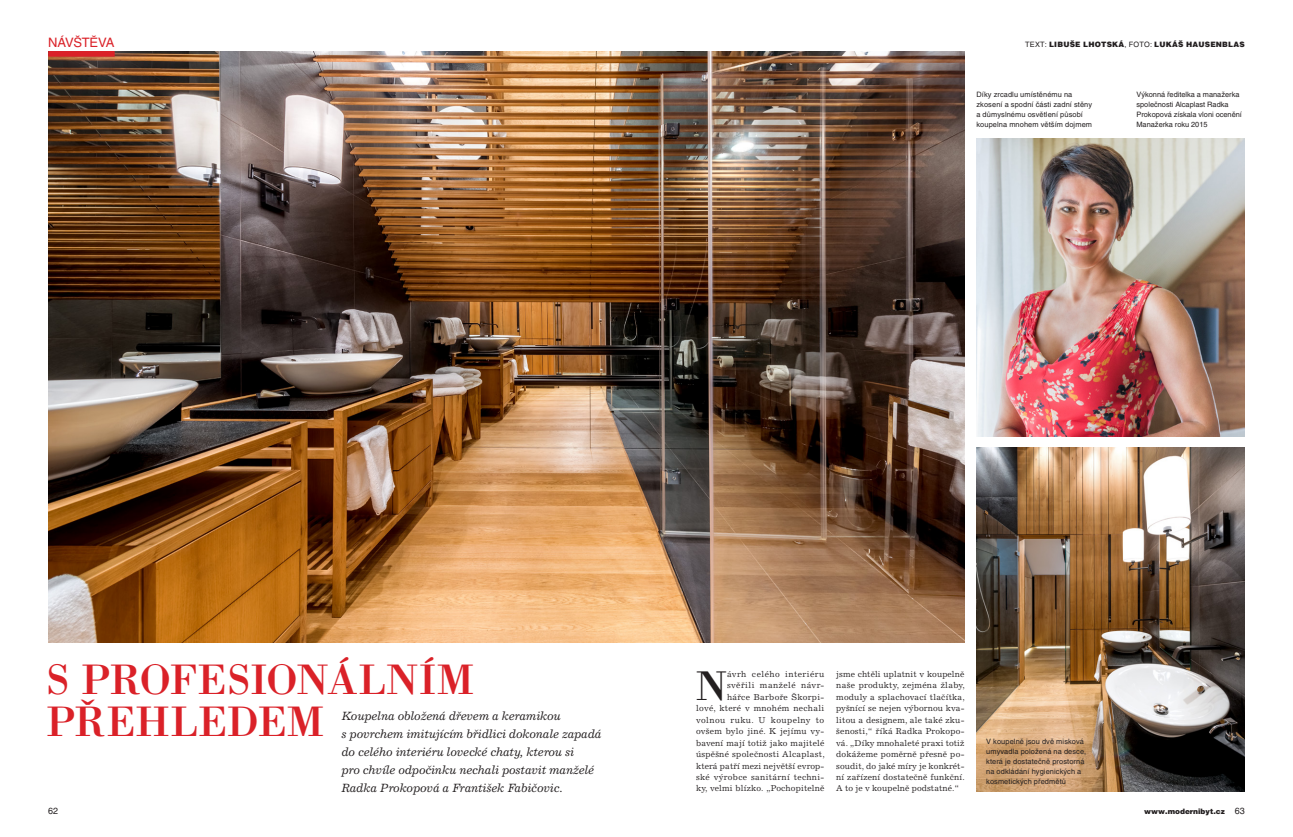
<style>
.page{position:relative;width:1293px;height:837px;background:#fff}
.page>*{position:absolute;margin:0;border:0;box-sizing:border-box;transform-origin:0 0}
.titulek_v_2015{font:44px/42px "Bodoni CE";color:#da2128}
.text_iniciala_2015{font:42.8px "Bodoni CE";color:#231f20}
.t1{font:13px "Helvetica CE";letter-spacing:-.02em;color:#da2128}
.perex_2015{font:italic 12px/18px "Excelsior CE";letter-spacing:-.02em;color:#231f20}
.t2{font:9px "Helvetica CE";color:#231f20}
.text_iniciala_2015-2{font:8.5px/11.4px "Excelsior CE";letter-spacing:.025em;color:#231f20;text-align:right}
.popisek_2015{font:7.4px/10px "Helvetica CE";letter-spacing:.015em;color:#231f20}
.popisek_2015-2{font:7.4px "Helvetica CE Black";letter-spacing:.03em;color:#231f20}
.popisek_2015-3{font:7.4px "Helvetica CE Black";color:#231f20}
.s1{font-family:"Helvetica CE"}
.s2{font-family:"Helvetica CE";font-size:9px}
</style>
<div class="page">
<img style="left:48px;top:51px;width:916px;height:591px">
<img style="left:976px;top:447px;width:268px;height:344px">
<img style="left:976px;top:138px;width:268px;height:298px">
<div style="left:48px;top:51px;width:67px;height:6px;background:#da2128"></div>
<p class="t1" style="left:48px;top:34px;width:68px">NÁVŠTĚVA</p>
<p class="popisek_2015-2" style="left:1025px;top:40px;width:221px"><span class="s1">TEXT:</span> LIBUŠE LHOTSKÁ<span class="s1">, FOTO:</span> LUKÁŠ HAUSENBLAS</p>
<p class="popisek_2015" style="left:976px;top:89px;width:117px">Díky zrcadlu umístěnému na zkosení a spodní části zadní stěny a důmyslnému osvětlení působí koupelna mnohem větším dojmem</p>
<p class="popisek_2015" style="left:1136px;top:89px;width:107px">Výkonná ředitelka a manažerka společnosti Alcaplast Radka<br>Prokopová získala vloni ocenění<br>Manažerka roku 2015</p>
<p class="titulek_v_2015" style="left:46px;top:659px;width:429px">S PROFESIONÁLNÍM<br>PŘEHLEDEM</p>
<p class="perex_2015" style="left:341px;top:707px;width:262px">Koupelna obložená dřevem a keramikou<br>s povrchem imitujícím břidlici dokonale zapadá do celého interiéru lovecké chaty, kterou si<br>pro chvíle odpočinku nechali postavit manželé Radka Prokopová a František Fabičovic.</p>
<p class="text_iniciala_2015-2" style="left:696px;top:668px;width:130px">ávrh celého interiéru<br>svěřili manželé návr-<br>hářce Barboře Škorpi-<br>lové, které v mnohém nechali volnou ruku. U koupelny to ovšem bylo jiné. K jejímu vy&shy;bavení mají totiž jako majitelé úspěšné společnosti Alcaplast, která patří mezi největší evrop&shy;ské výrobce sanitární techni&shy;ky, velmi blízko. „Pochopitelně</p>
<p class="text_iniciala_2015-2" style="left:836px;top:668px;width:130px;text-align:justify">jsme chtěli uplatnit v koupelně naše produkty, zejména žlaby, moduly a splachovací tlačítka, pyšnící se nejen výbornou kva&shy;litou a designem, ale také zku&shy;šenosti,“ říká Radka Prokopo&shy;vá. „Díky mnohaleté praxi totiž dokážeme poměrně přesně po&shy;soudit, do jaké míry je konkrét&shy;ní zařízení dostatečně funkční.<br>A to je v koupelně podstatné.“</p>
<p class="text_iniciala_2015" style="left:696px;top:663px;width:32px">N</p>
<p class="popisek_2015" style="left:986px;top:735px;width:102px">V koupelně jsou dvě misková umyvadla položená na desce, která je dostatečně prostorná na odkládání hygienických a kosmetických předmětů</p>
<p class="t2" style="left:48px;top:805px;width:12px">62</p>
<p class="popisek_2015-3" style="left:1144px;top:807px;width:102px">www.modernibyt.cz <span class="s2">63</span></p>
</div>
